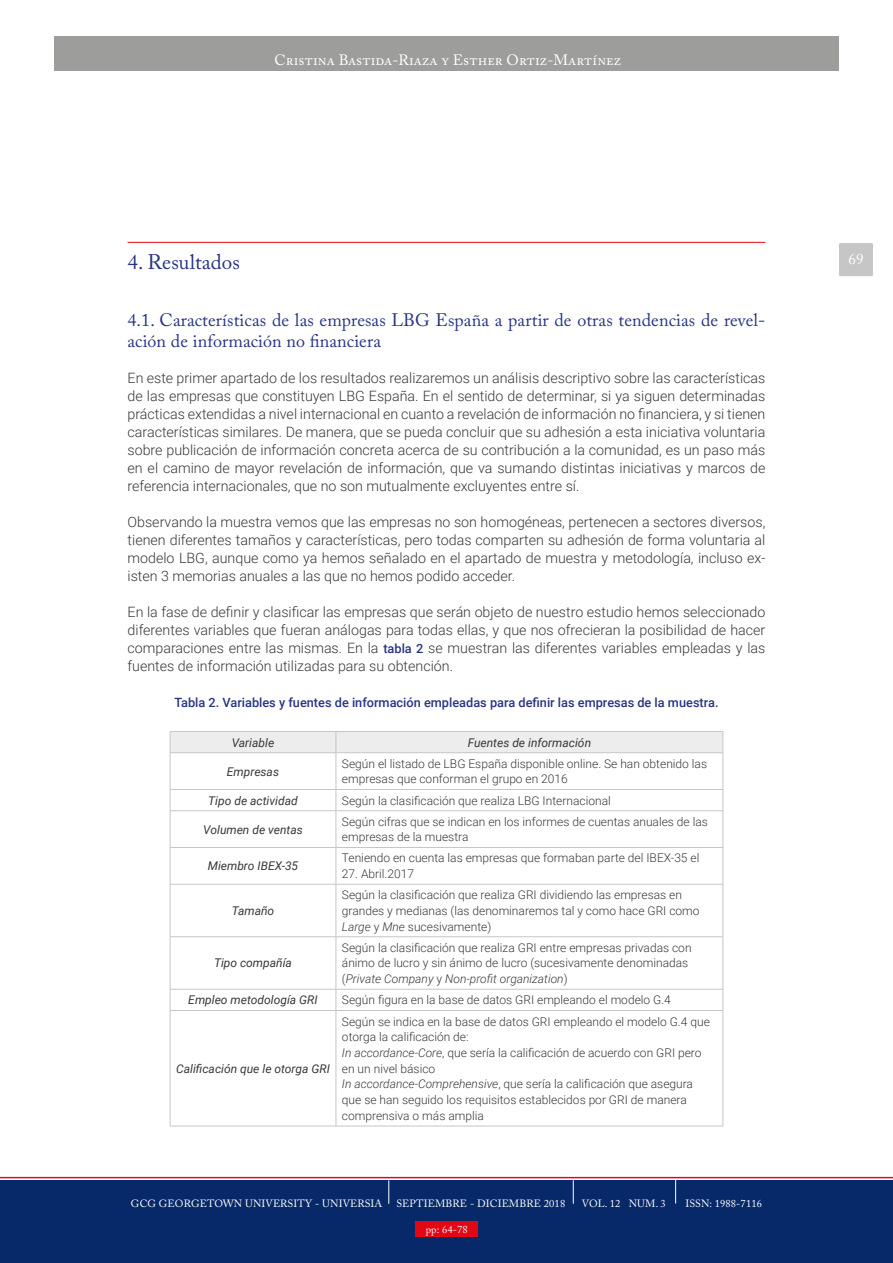
<style>
.page{position:relative;width:893px;height:1263px;background:#fff}
.page>*{position:absolute;margin:0;border:0;box-sizing:border-box;transform-origin:0 0}
.t1{font:21px "Adobe Caslon Pro";color:#283583}
.t2{font:18px/21px "Adobe Caslon Pro";letter-spacing:.005em;color:#283583}
.t3{font:15px "Adobe Caslon Pro";letter-spacing:.005em;color:#fff}
.t4{font:300 14.25px/18px "Roboto";color:#3a3835;text-align:justify}
.t5{font:500 12.75px "Roboto";color:#283583}
.t6{font:300 12px/15.8px "Roboto";color:#3a3835}
.t7{font:italic 12px "Roboto";color:#3a3835}
.t8{font:10.5px "Adobe Caslon Pro";letter-spacing:.01em;color:#fff}
.s1{font-weight:500;font-size:12.75px;color:#283583}
.s2{font-style:italic}
</style>
<div class="page">
<div style="left:54px;top:37px;width:785px;height:34px;background:#9d9d9c"></div>
<div style="left:0;top:1180px;width:893px;height:83px;background:#082969"></div>
<svg style="left:0;top:1177px;width:893px;height:27px"></svg>
<div style="left:415px;top:1221px;width:63px;height:16px;background:#e30613"></div>
<div style="left:839px;top:243px;width:34px;height:33px;background:#c6c6c6;border-radius:2px"></div>
<hr style="left:128px;top:242px;width:637px;height:1px;background:#e30613">
<div style="left:170px;top:731px;width:554px;height:22px;background:#ededed"></div>
<hr style="left:170px;top:752px;width:166px;height:1px;background:#c6c6c6">
<hr style="left:170px;top:753px;width:1px;height:36px;background:#c6c6c6">
<hr style="left:336px;top:752px;width:387px;height:1px;background:#c6c6c6">
<hr style="left:336px;top:753px;width:1px;height:36px;background:#c6c6c6">
<hr style="left:723px;top:753px;width:1px;height:36px;background:#c6c6c6">
<hr style="left:170px;top:789px;width:166px;height:1px;background:#c6c6c6">
<svg style="left:170px;top:790px;width:1px;height:20px"></svg>
<hr style="left:336px;top:789px;width:387px;height:1px;background:#c6c6c6">
<svg style="left:336px;top:790px;width:1px;height:20px"></svg>
<svg style="left:723px;top:790px;width:1px;height:20px"></svg>
<hr style="left:170px;top:810px;width:166px;height:1px;background:#c6c6c6">
<hr style="left:170px;top:811px;width:1px;height:36px;background:#c6c6c6">
<hr style="left:336px;top:810px;width:387px;height:1px;background:#c6c6c6">
<hr style="left:336px;top:811px;width:1px;height:36px;background:#c6c6c6">
<hr style="left:723px;top:811px;width:1px;height:36px;background:#c6c6c6">
<hr style="left:170px;top:847px;width:166px;height:1px;background:#c6c6c6">
<hr style="left:170px;top:848px;width:1px;height:36px;background:#c6c6c6">
<hr style="left:336px;top:847px;width:387px;height:1px;background:#c6c6c6">
<hr style="left:336px;top:848px;width:1px;height:36px;background:#c6c6c6">
<hr style="left:723px;top:848px;width:1px;height:36px;background:#c6c6c6">
<hr style="left:170px;top:884px;width:166px;height:1px;background:#c6c6c6">
<hr style="left:170px;top:884px;width:1px;height:52px;background:#c6c6c6">
<hr style="left:336px;top:884px;width:387px;height:1px;background:#c6c6c6">
<hr style="left:336px;top:884px;width:1px;height:52px;background:#c6c6c6">
<hr style="left:723px;top:884px;width:1px;height:52px;background:#c6c6c6">
<hr style="left:170px;top:936px;width:166px;height:1px;background:#c6c6c6">
<hr style="left:170px;top:937px;width:1px;height:52px;background:#c6c6c6">
<hr style="left:336px;top:936px;width:387px;height:1px;background:#c6c6c6">
<hr style="left:336px;top:937px;width:1px;height:52px;background:#c6c6c6">
<hr style="left:723px;top:937px;width:1px;height:52px;background:#c6c6c6">
<hr style="left:170px;top:989px;width:166px;height:1px;background:#c6c6c6">
<svg style="left:170px;top:990px;width:1px;height:20px"></svg>
<hr style="left:336px;top:989px;width:387px;height:1px;background:#c6c6c6">
<svg style="left:336px;top:990px;width:1px;height:20px"></svg>
<svg style="left:723px;top:989px;width:1px;height:21px"></svg>
<hr style="left:170px;top:1010px;width:166px;height:1px;background:#c6c6c6">
<hr style="left:170px;top:1011px;width:1px;height:115px;background:#c6c6c6">
<hr style="left:336px;top:1010px;width:387px;height:1px;background:#c6c6c6">
<hr style="left:336px;top:1011px;width:1px;height:115px;background:#c6c6c6">
<hr style="left:723px;top:1011px;width:1px;height:115px;background:#c6c6c6">
<hr style="left:170px;top:1126px;width:166px;height:1px;background:#c6c6c6">
<hr style="left:336px;top:1126px;width:387px;height:1px;background:#c6c6c6">
<p class="t3" style="left:274px;top:51px;width:348px">Cristina Bastida-Riaza y Esther Ortiz-Martínez</p>
<h1 class="t1" style="left:128px;top:250px;width:114px">4. Resultados</h1>
<p class="t3" style="left:848px;top:250px;width:16px">69</p>
<p class="t2" style="left:128px;top:309px;width:639px">4.1. Características de las empresas LBG España a partir de otras tendencias de revel&shy;ación de información no financiera</p>
<p class="t4" style="left:128px;top:369px;width:639px">En este primer apartado de los resultados realizaremos un análisis descriptivo sobre las características de las empresas que constituyen LBG España. En el sentido de determinar, si ya siguen determinadas prácticas extendidas a nivel internacional en cuanto a revelación de información no financiera, y si tienen características similares. De manera, que se pueda concluir que su adhesión a esta iniciativa voluntaria sobre publicación de información concreta acerca de su contribución a la comunidad, es un paso más en el camino de mayor revelación de información, que va sumando distintas iniciativas y marcos de referencia internacionales, que no son mutualmente excluyentes entre sí.</p>
<p class="t4" style="left:128px;top:513px;width:639px">Observando la muestra vemos que las empresas no son homogéneas, pertenecen a sectores diversos, tienen diferentes tamaños y características, pero todas comparten su adhesión de forma voluntaria al modelo LBG, aunque como ya hemos señalado en el apartado de muestra y metodología, incluso ex&shy;isten 3 memorias anuales a las que no hemos podido acceder.</p>
<p class="t4" style="left:128px;top:603px;width:639px">En la fase de definir y clasificar las empresas que serán objeto de nuestro estudio hemos seleccionado diferentes variables que fueran análogas para todas ellas, y que nos ofrecieran la posibilidad de hacer comparaciones entre las mismas. En la <span class="s1">tabla 2</span> se muestran las diferentes variables empleadas y las fuentes de información utilizadas para su obtención.</p>
<p class="t5" style="left:174px;top:694px;width:546px">Tabla 2. Variables y fuentes de información empleadas para definir las empresas de la muestra.</p>
<p class="t7" style="left:232px;top:734px;width:44px">Variable</p>
<p class="t7" style="left:468px;top:734px;width:125px">Fuentes de información</p>
<p class="t7" style="left:227px;top:763px;width:54px">Empresas</p>
<p class="t6" style="left:342px;top:755px;width:367px">Según el listado de LBG España disponible online. Se han obtenido las empresas que conforman el grupo en 2016</p>
<p class="t7" style="left:208px;top:792px;width:91px">Tipo de actividad</p>
<p class="t6" style="left:342px;top:792px;width:270px">Según la clasificación que realiza LBG Internacional</p>
<p class="t7" style="left:203px;top:821px;width:101px">Volumen de ventas</p>
<p class="t6" style="left:342px;top:813px;width:367px">Según cifras que se indican en los informes de cuentas anuales de las empresas de la muestra</p>
<p class="t7" style="left:208px;top:858px;width:92px">Miembro IBEX-35</p>
<p class="t6" style="left:342px;top:850px;width:359px">Teniendo en cuenta las empresas que formaban parte del IBEX-35 el</p>
<p class="t6" style="left:342px;top:866px;width:74px">27. Abril.2017</p>
<p class="t7" style="left:232px;top:902px;width:44px">Tamaño</p>
<p class="t7" style="left:214px;top:955px;width:80px">Tipo compañía</p>
<p class="t6" style="left:342px;top:887px;width:359px">Según la clasificación que realiza GRI dividiendo las empresas en grandes y medianas (las denominaremos tal y como hace GRI como<br><span class="s2">Large</span> y <span class="s2">Mne</span> sucesivamente)</p>
<p class="t6" style="left:342px;top:939px;width:351px">Según la clasificación que realiza GRI entre empresas privadas con ánimo de lucro y sin ánimo de lucro (sucesivamente denominadas (<span class="s2">Private Company</span> y <span class="s2">Non-profit organization</span>)</p>
<p class="t7" style="left:188px;top:992px;width:131px">Empleo metodología GRI</p>
<p class="t6" style="left:342px;top:992px;width:330px">Según figura en la base de datos GRI empleando el modelo G.4</p>
<p class="t7" style="left:176px;top:1060px;width:155px">Calificación que le otorga GRI</p>
<p class="t6" style="left:342px;top:1013px;width:369px">Según se indica en la base de datos GRI empleando el modelo G.4 que otorga la calificación de:<br><span class="s2">In accordance-Core</span>, que sería la calificación de acuerdo con GRI pero en un nivel básico<br><span class="s2">In accordance-Comprehensive</span>, que sería la calificación que asegura que se han seguido los requisitos establecidos por GRI de manera comprensiva o más amplia</p>
<p class="t8" style="left:131px;top:1197px;width:253px">GCG GEORGETOWN UNIVERSITY - UNIVERSIA</p>
<p class="t8" style="left:396px;top:1197px;width:170px">SEPTIEMBRE - DICIEMBRE 2018</p>
<p class="t8" style="left:582px;top:1197px;width:85px">VOL. 12 NUM. 3</p>
<p class="t8" style="left:685px;top:1197px;width:78px">ISSN: 1988-7116</p>
<p class="t8" style="left:426px;top:1223px;width:43px">pp: 64-78</p>
</div>
